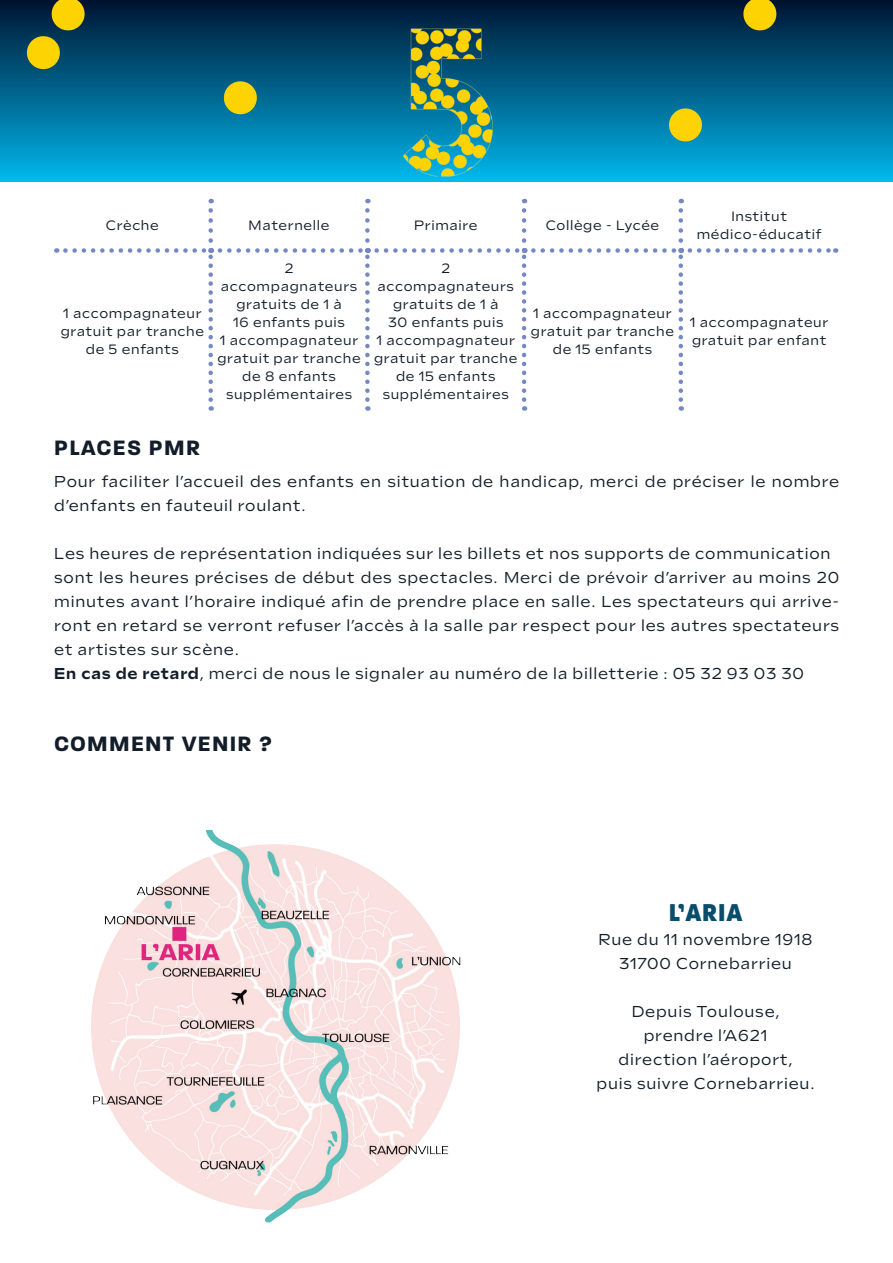
<style>
.page{position:relative;width:893px;height:1263px;background:#fff}
.page>*{position:absolute;margin:0;border:0;box-sizing:border-box;transform-origin:0 0}
.t1{font:800 26.4px "Paralucent";color:#094c6b;scale:.91 1}
.t2{font:700 22.5px "Paralucent";letter-spacing:.06em;color:#121d29}
.t3{font:15.75px/24px "Sculpin";letter-spacing:.05em;color:#121d29}
.t4{font:13.5px/18px "Sculpin";letter-spacing:.05em;color:#121d29;text-align:center}
.s1{font-weight:700}
</style>
<div class="page">
<img style="left:91px;top:830px;width:370px;height:393px">
<svg style="left:57px;top:248px;width:8px;height:5px"></svg>
<svg style="left:213px;top:248px;width:7px;height:5px"></svg>
<svg style="left:208px;top:400px;width:5px;height:8px"></svg>
<svg style="left:370px;top:248px;width:7px;height:5px"></svg>
<svg style="left:365px;top:400px;width:5px;height:8px"></svg>
<svg style="left:526px;top:248px;width:7px;height:5px"></svg>
<svg style="left:522px;top:400px;width:4px;height:8px"></svg>
<svg style="left:683px;top:248px;width:7px;height:5px"></svg>
<svg style="left:678px;top:400px;width:5px;height:8px"></svg>
<svg style="left:208px;top:199px;width:5px;height:42px"></svg>
<svg style="left:365px;top:199px;width:5px;height:42px"></svg>
<svg style="left:522px;top:199px;width:4px;height:42px"></svg>
<svg style="left:678px;top:199px;width:5px;height:42px"></svg>
<svg style="left:65px;top:248px;width:148px;height:152px"></svg>
<svg style="left:220px;top:248px;width:150px;height:152px"></svg>
<svg style="left:377px;top:248px;width:149px;height:152px"></svg>
<svg style="left:690px;top:248px;width:146px;height:5px"></svg>
<svg style="left:533px;top:248px;width:150px;height:152px"></svg>
<div style="left:0;top:0;width:893px;height:182px;background:linear-gradient(to bottom,#00132f,#00b5ea)"></div>
<svg style="left:25px;top:0;width:62px;height:71px;background:#607036"></svg>
<svg style="left:741px;top:0;width:37px;height:32px"></svg>
<svg style="left:667px;top:106px;width:37px;height:37px"></svg>
<img style="left:370px;top:26px;width:152px;height:152px">
<svg style="left:222px;top:79px;width:37px;height:37px"></svg>
<p class="t4" style="left:106px;top:216px;width:54px">Crèche</p>
<p class="t4" style="left:249px;top:216px;width:82px">Maternelle</p>
<p class="t4" style="left:414px;top:216px;width:65px">Primaire</p>
<p class="t4" style="left:546px;top:216px;width:115px">Collège - Lycée</p>
<p class="t4" style="left:697px;top:207px;width:126px">Institut médico-éducatif</p>
<p class="t4" style="left:61px;top:304px;width:145px">1 accompagnateur gratuit par tranche de 5 enfants</p>
<p class="t4" style="left:217px;top:259px;width:145px">2 accompagnateurs gratuits de 1 à<br>16 enfants puis<br>1 accompagnateur gratuit par tranche de 8 enfants supplémentaires</p>
<p class="t4" style="left:374px;top:259px;width:145px">2 accompagnateurs gratuits de 1 à<br>30 enfants puis<br>1 accompagnateur gratuit par tranche de 15 enfants supplémentaires</p>
<p class="t4" style="left:531px;top:304px;width:145px">1 accompagnateur gratuit par tranche de 15 enfants</p>
<p class="t4" style="left:690px;top:313px;width:140px;text-align:left">1 accompagnateur gratuit par enfant</p>
<h2 class="t2" style="left:54px;top:434px;width:147px">PLACES PMR</h2>
<p class="t3" style="left:54px;top:470px;width:786px">Pour faciliter l’accueil des enfants en situation de handicap, merci de préciser le nombre d’enfants en fauteuil roulant.</p>
<p class="t3" style="left:54px;top:542px;width:787px">Les heures de représentation indiquées sur les billets et nos supports de communication sont les heures précises de début des spectacles. Merci de prévoir d’arriver au moins 20 minutes avant l’horaire indiqué afin de prendre place en salle. Les spectateurs qui arrive&shy;ront en retard se verront refuser l’accès à la salle par respect pour les autres spectateurs et artistes sur scène.<br><span class="s1">En cas de retard</span>, merci de nous le signaler au numéro de la billetterie : 05 32 93 03 30</p>
<h2 class="t2" style="left:54px;top:730px;width:219px">COMMENT VENIR ?</h2>
<h1 class="t1" style="left:669px;top:896px;width:82px">L’ARIA</h1>
<p class="t3" style="left:598px;top:927px;width:215px;text-align:center">Rue du 11 novembre 1918<br>31700 Cornebarrieu</p>
<p class="t3" style="left:596px;top:999px;width:219px;text-align:center">Depuis Toulouse, prendre l’A621<br>direction l’aéroport,<br>puis suivre Cornebarrieu.</p>
</div>
